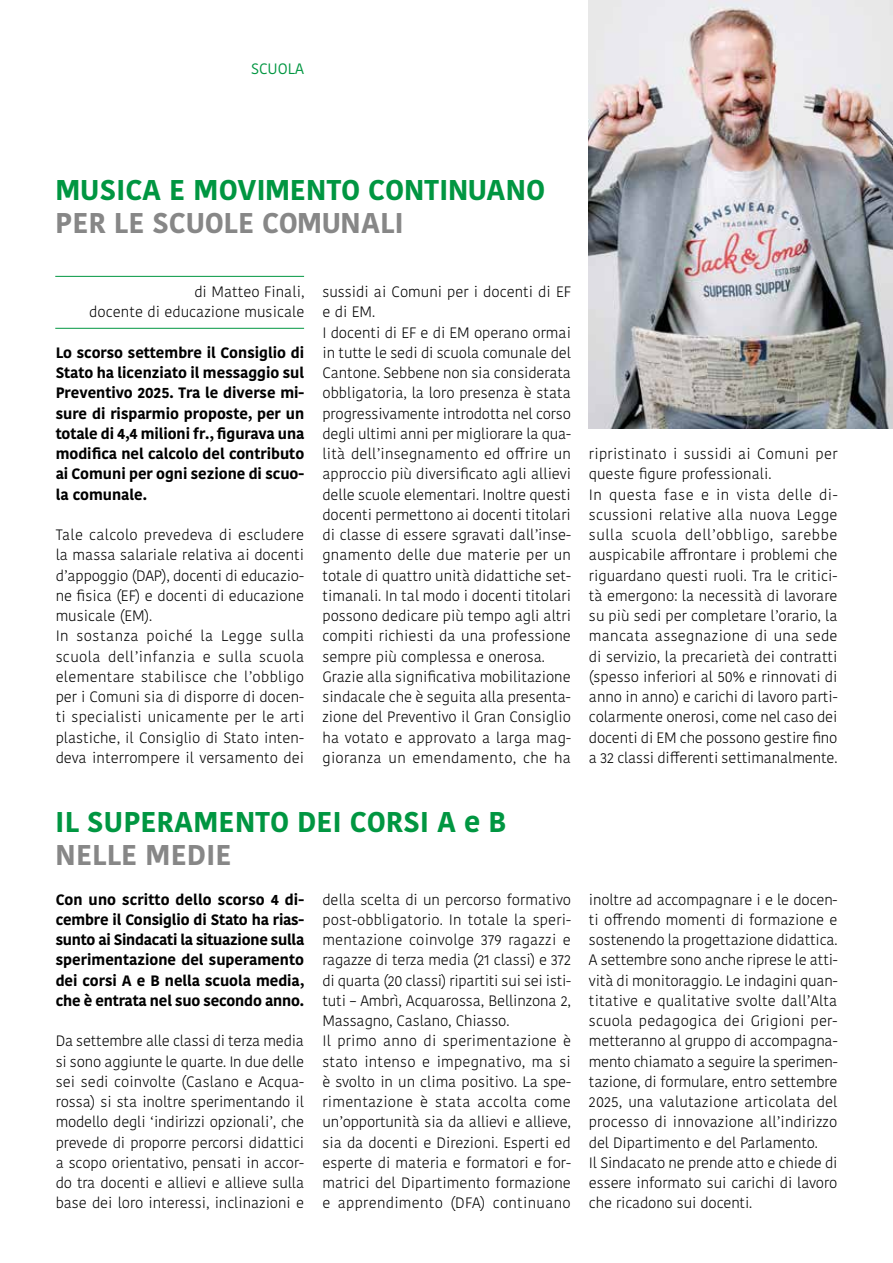
<style>
.page{position:relative;width:893px;height:1263px;background:#fff}
.page>*{position:absolute;margin:0;border:0;box-sizing:border-box;transform-origin:0 0}
.t1{font:700 28.5px "Kohinoor Bangla";color:#009641}
.t2{font:700 28.5px "Kohinoor Bangla";color:#878787}
.t3{font:300 15px/20.2px "Kohinoor Bangla";color:#000}
.t4{font:700 15px/20.2px "Kohinoor Bangla";color:#000;text-align:justify}
.t5{font:15px "Kohinoor Bangla";color:#009641}
</style>
<div class="page">
<hr style="left:55px;top:276px;width:249px;height:1px;background:#009641">
<hr style="left:55px;top:328px;width:249px;height:1px;background:#009641">
<img style="left:589px;top:0;width:304px;height:428px">
<p class="t5" style="left:251px;top:57px;width:54px">SCUOLA</p>
<h1 class="t1" style="left:55px;top:165px;width:492px">MUSICA E MOVIMENTO CONTINUANO</h1>
<h1 class="t2" style="left:55px;top:198px;width:350px">PER LE SCUOLE COMUNALI</h1>
<p class="t3" style="left:89px;top:281px;width:217px;text-align:right">di Matteo Finali,<br>docente di educazione musicale</p>
<p class="t4" style="left:56px;top:342px;width:250px">Lo scorso settembre il Consiglio di Stato ha licenziato il messaggio sul Preventivo 2025. Tra le diverse mi&shy;sure di risparmio proposte, per un totale di 4,4 milioni fr., figurava una modifica nel calcolo del contributo ai Comuni per ogni sezione di scuo&shy;la comunale.</p>
<p class="t3" style="left:56px;top:524px;width:250px">Tale calcolo prevedeva di escludere la massa salariale relativa ai docenti d’appoggio (DAP), docenti di educazio&shy;ne fisica (EF) e docenti di educazione musicale (EM).<br>In sostanza poiché la Legge sulla scuola dell’infanzia e sulla scuola elementare stabilisce che l’obbligo per i Comuni sia di disporre di docen&shy;ti specialisti unicamente per le arti plastiche, il Consiglio di Stato inten&shy;deva interrompere il versamento dei</p>
<p class="t3" style="left:322px;top:281px;width:250px">sussidi ai Comuni per i docenti di EF e di EM.<br>I docenti di EF e di EM operano ormai in tutte le sedi di scuola comunale del Cantone. Sebbene non sia considerata obbligatoria, la loro presenza è stata progressivamente introdotta nel corso degli ultimi anni per migliorare la qua&shy;lità dell’insegnamento ed offrire un approccio più diversificato agli allievi delle scuole elementari. Inoltre questi docenti permettono ai docenti titolari di classe di essere sgravati dall’inse&shy;gnamento delle due materie per un totale di quattro unità didattiche set&shy;timanali. In tal modo i docenti titolari possono dedicare più tempo agli altri compiti richiesti da una professione sempre più complessa e onerosa.<br>Grazie alla significativa mobilitazione sindacale che è seguita alla presenta&shy;zione del Preventivo il Gran Consiglio ha votato e approvato a larga mag&shy;gioranza un emendamento, che ha</p>
<h1 class="t1" style="left:55px;top:796px;width:453px">IL SUPERAMENTO DEI CORSI A e B</h1>
<h1 class="t2" style="left:55px;top:829px;width:178px">NELLE MEDIE</h1>
<p class="t4" style="left:56px;top:888px;width:250px">Con uno scritto dello scorso 4 di&shy;cembre il Consiglio di Stato ha rias&shy;sunto ai Sindacati la situazione sulla sperimentazione del superamento dei corsi A e B nella scuola media, che è entrata nel suo secondo anno.</p>
<p class="t3" style="left:56px;top:1031px;width:250px;text-align:justify">Da settembre alle classi di terza media si sono aggiunte le quarte. In due delle sei sedi coinvolte (Caslano e Acqua&shy;rossa) si sta inoltre sperimentando il modello degli ‘indirizzi opzionali’, che prevede di proporre percorsi didattici a scopo orientativo, pensati in accor&shy;do tra docenti e allievi e allieve sulla base dei loro interessi, inclinazioni e</p>
<p class="t3" style="left:322px;top:889px;width:250px">della scelta di un percorso formativo post-obbligatorio. In totale la speri&shy;mentazione coinvolge 379 ragazzi e ragazze di terza media (21 classi) e 372 di quarta (20 classi) ripartiti sui sei isti&shy;tuti – Ambrì, Acquarossa, Bellinzona 2, Massagno, Caslano, Chiasso.<br>Il primo anno di sperimentazione è stato intenso e impegnativo, ma si è svolto in un clima positivo. La spe&shy;rimentazione è stata accolta come un’opportunità sia da allievi e allieve, sia da docenti e Direzioni. Esperti ed esperte di materia e formatori e for&shy;matrici del Dipartimento formazione e apprendimento (DFA) continuano</p>
<p class="t3" style="left:589px;top:443px;width:250px">ripristinato i sussidi ai Comuni per queste figure professionali.<br>In questa fase e in vista delle di&shy;scussioni relative alla nuova Legge sulla scuola dell’obbligo, sarebbe auspicabile affrontare i problemi che riguardano questi ruoli. Tra le critici&shy;tà emergono: la necessità di lavorare su più sedi per completare l’orario, la mancata assegnazione di una sede di servizio, la precarietà dei contratti (spesso inferiori al 50% e rinnovati di anno in anno) e carichi di lavoro parti&shy;colarmente onerosi, come nel caso dei docenti di EM che possono gestire fino a 32 classi differenti settimanalmente.</p>
<p class="t3" style="left:589px;top:889px;width:250px">inoltre ad accompagnare i e le docen&shy;ti offrendo momenti di formazione e sostenendo la progettazione didattica.<br>A settembre sono anche riprese le atti&shy;vità di monitoraggio. Le indagini quan&shy;titative e qualitative svolte dall’Alta scuola pedagogica dei Grigioni per&shy;metteranno al gruppo di accompagna&shy;mento chiamato a seguire la sperimen&shy;tazione, di formulare, entro settembre 2025, una valutazione articolata del processo di innovazione all’indirizzo del Dipartimento e del Parlamento.<br>Il Sindacato ne prende atto e chiede di essere informato sui carichi di lavoro che ricadono sui docenti.</p>
</div>
